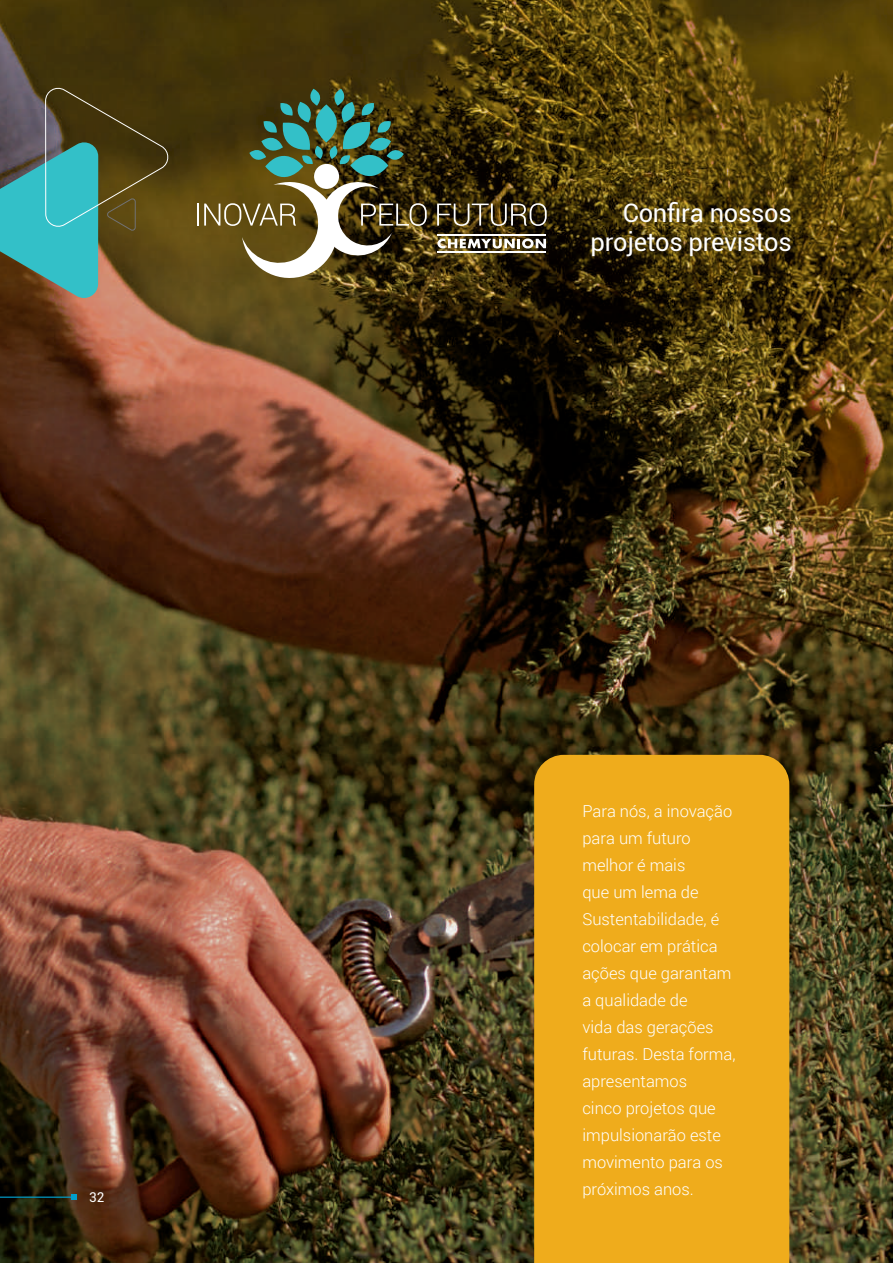
<style>
.page{position:relative;width:893px;height:1263px;background:#fff}
.page>*{position:absolute;margin:0;border:0;box-sizing:border-box;transform-origin:0 0}
.t1{font:25.5px/28.5px "Roboto";letter-spacing:-.01em;color:#fff;text-align:right}
.t2{font:300 16.5px/27px "Roboto";color:#fff}
.t3{font:13.5px "Roboto";color:#fff}
</style>
<div class="page">
<img style="left:0;top:0;width:893px;height:1263px">
<div style="left:534px;top:755px;width:255px;height:508px;background:#efac1c"></div>
<svg style="left:0;top:85px;width:171px;height:217px;background:#546f5a"></svg>
<hr style="left:0;top:1196px;width:73px;height:2px;background:#019ecb">
<svg style="left:71px;top:1194px;width:6px;height:6px"></svg>
<hr style="left:197px;top:204px;width:2px;height:22px;background:#fff">
<svg style="left:204px;top:89px;width:223px;height:194px;background:#5d5f3c"></svg>
<svg style="left:437px;top:203px;width:110px;height:23px;background:#5c513a"></svg>
<svg style="left:437px;top:238px;width:109px;height:11px"></svg>
<hr style="left:437px;top:234px;width:109px;height:1px;background:#fff">
<hr style="left:437px;top:252px;width:109px;height:1px;background:#fff">
<p class="t3" style="left:89px;top:1188px;width:17px">32</p>
<h1 class="t1" style="left:590px;top:198px;width:203px">Confira nossos projetos previstos</h1>
<p class="t2" style="left:582px;top:797px;width:155px">Para nós, a inovação para um futuro melhor é mais<br>que um lema de<br>Sustentabilidade, é colocar em prática ações que garantam a qualidade de<br>vida das gerações futuras. Desta forma, apresentamos<br>cinco projetos que impulsionarão este movimento para os próximos anos.</p>
</div>
